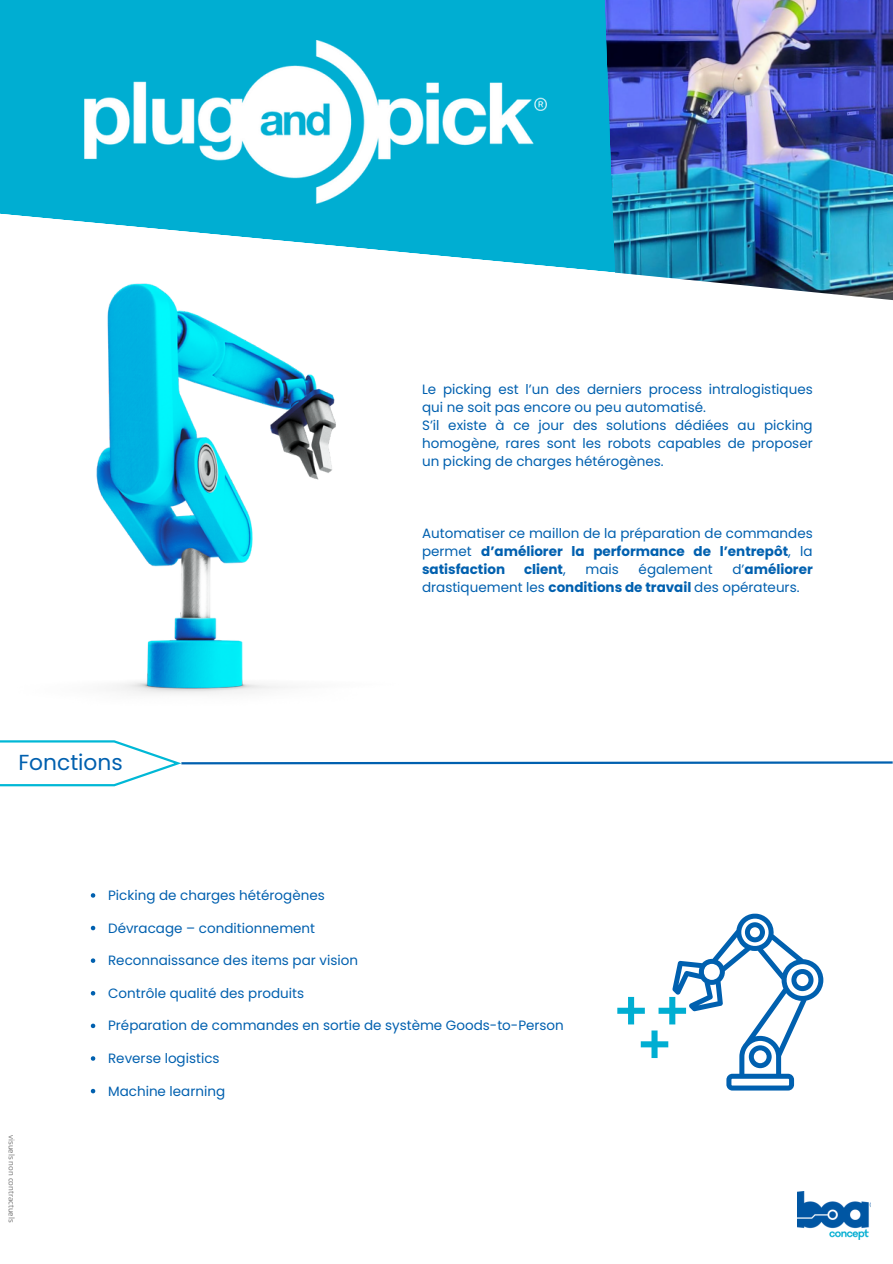
<style>
.page{position:relative;width:893px;height:1264px;background:#fff}
.page>*{position:absolute;margin:0;border:0;box-sizing:border-box;transform-origin:0 0}
.t1{font:700 56.7px "Open Sans";color:#00aed2}
.t2{font:21.75px "Poppins";color:#0060af}
.t3{font:13.5px/18px "Poppins";color:#0060af}
.t4{font:700 13.5px "Poppins";color:#0060af}
.t5{font:7.8px "Open Sans";color:#737373}
.s1{font-weight:700}
.s2{font-weight:400}
</style>
<div class="page">
<img style="left:96px;top:323px;width:240px;height:371px">
<img style="left:797px;top:1191px;width:73px;height:48px">
<svg style="left:0;top:0;width:601px;height:323px;fill:#00aed2"></svg>
<img style="left:601px;top:0;width:291px;height:300px">
<svg style="left:0;top:740px;width:892px;height:46px"></svg>
<svg style="left:672px;top:913px;width:151px;height:177px"></svg>
<img style="left:84px;top:40px;width:462px;height:163px">
<svg style="left:91px;top:893px;width:4px;height:4px"></svg>
<svg style="left:91px;top:925px;width:4px;height:5px"></svg>
<svg style="left:91px;top:958px;width:4px;height:4px"></svg>
<svg style="left:91px;top:991px;width:4px;height:4px"></svg>
<svg style="left:91px;top:1023px;width:4px;height:5px"></svg>
<svg style="left:91px;top:1056px;width:4px;height:4px"></svg>
<svg style="left:91px;top:1088px;width:4px;height:5px"></svg>
<p class="t3" style="left:422px;top:380px;width:392px">Le picking est l’un des derniers process intralogistiques qui ne soit pas encore ou peu automatisé.</p>
<p class="t3" style="left:422px;top:416px;width:392px;text-align:justify">S’il existe à ce jour des solutions dédiées au picking homogène, rares sont les robots capables de proposer un picking de charges hétérogènes.</p>
<p class="t2" style="left:18px;top:747px;width:106px">Fonctions</p>
<p class="t3" style="left:422px;top:524px;width:392px;text-align:justify">Automatiser ce maillon de la préparation de commandes permet <span class="s1">d’améliorer la performance de l’entrepôt</span>, la <span class="s1">satisfaction</span></p>
<p class="t3" style="left:422px;top:560px;width:392px;text-indent:310px">d’<span class="s1">améliorer </span>drastiquement les <span class="s1">conditions de travail</span> des opérateurs.</p>
<p class="t4" style="left:524px;top:559px;width:43px">client<span class="s2">,</span></p>
<p class="t3" style="left:585px;top:560px;width:35px">mais</p>
<p class="t3" style="left:638px;top:560px;width:76px">également</p>
<p class="t5" style="left:17px;top:1134px;width:89px;rotate:90deg">visuels non contractuels</p>
<p class="t3" style="left:108px;top:886px;width:218px">Picking de charges hétérogènes</p>
<p class="t3" style="left:108px;top:918px;width:208px">Dévracage – conditionnement</p>
<p class="t3" style="left:108px;top:951px;width:251px">Reconnaissance des items par vision</p>
<p class="t3" style="left:108px;top:984px;width:197px">Contrôle qualité des produits</p>
<p class="t3" style="left:108px;top:1016px;width:457px">Préparation de commandes en sortie de système Goods-to-Person</p>
<p class="t3" style="left:108px;top:1049px;width:113px">Reverse logistics</p>
<p class="t3" style="left:108px;top:1081px;width:118px">Machine learning</p>
<p class="t1" style="left:615px;top:970px;width:75px">++</p>
<p class="t1" style="left:638px;top:1003px;width:34px">+</p>
</div>
